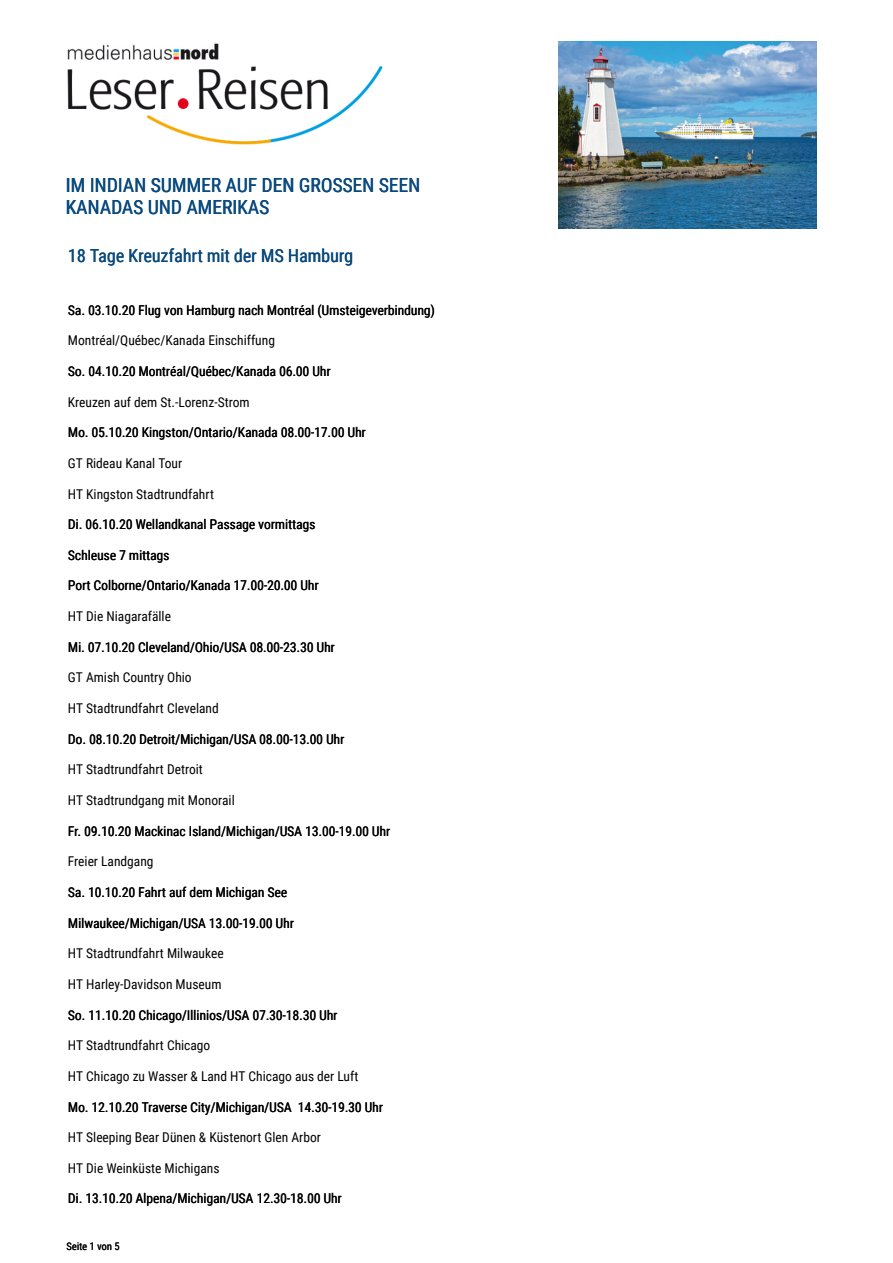
<style>
.page{position:relative;width:893px;height:1263px;background:#fff}
.page>*{position:absolute;margin:0;border:0;box-sizing:border-box;transform-origin:0 0}
.t1{font:19.5px/22.5px "Roboto Condensed";color:#0a4a7e}
.t2{font:18px "Roboto Condensed";color:#0a4a7e}
.t3{font:13.5px "Roboto Condensed";color:#000}
.t4{font:10.5px "Roboto Condensed";color:#000}
</style>
<div class="page">
<img style="left:67px;top:43px;width:316px;height:102px">
<img style="left:558px;top:41px;width:258px;height:188px">
<h1 class="t1" style="left:66px;top:175px;width:356px">IM INDIAN SUMMER AUF DEN GROSSEN SEEN<br>KANADAS UND AMERIKAS</h1>
<h2 class="t2" style="left:68px;top:247px;width:287px">18 Tage Kreuzfahrt mit der MS Hamburg</h2>
<p class="t3" style="left:68px;top:304px;width:368px">Sa. 03.10.20 Flug von Hamburg nach Montréal (Umsteigeverbindung)</p>
<p class="t3" style="left:68px;top:334px;width:209px">Montréal/Québec/Kanada Einschiffung</p>
<p class="t3" style="left:68px;top:365px;width:264px">So. 04.10.20 Montréal/Québec/Kanada 06.00 Uhr</p>
<p class="t3" style="left:68px;top:396px;width:183px">Kreuzen auf dem St.-Lorenz-Strom</p>
<p class="t3" style="left:68px;top:426px;width:299px">Mo. 05.10.20 Kingston/Ontario/Kanada 08.00-17.00 Uhr</p>
<p class="t3" style="left:68px;top:457px;width:116px">GT Rideau Kanal Tour</p>
<p class="t3" style="left:68px;top:488px;width:148px">HT Kingston Stadtrundfahrt</p>
<p class="t3" style="left:68px;top:518px;width:249px">Di. 06.10.20 Wellandkanal Passage vormittags</p>
<p class="t3" style="left:68px;top:549px;width:103px">Schleuse 7 mittags</p>
<p class="t3" style="left:68px;top:580px;width:252px">Port Colborne/Ontario/Kanada 17.00-20.00 Uhr</p>
<p class="t3" style="left:68px;top:610px;width:105px">HT Die Niagarafälle</p>
<p class="t3" style="left:68px;top:641px;width:268px">Mi. 07.10.20 Cleveland/Ohio/USA 08.00-23.30 Uhr</p>
<p class="t3" style="left:68px;top:672px;width:125px">GT Amish Country Ohio</p>
<p class="t3" style="left:68px;top:702px;width:152px">HT Stadtrundfahrt Cleveland</p>
<p class="t3" style="left:68px;top:733px;width:278px">Do. 08.10.20 Detroit/Michigan/USA 08.00-13.00 Uhr</p>
<p class="t3" style="left:68px;top:763px;width:136px">HT Stadtrundfahrt Detroit</p>
<p class="t3" style="left:68px;top:794px;width:168px">HT Stadtrundgang mit Monorail</p>
<p class="t3" style="left:68px;top:825px;width:324px">Fr. 09.10.20 Mackinac Island/Michigan/USA 13.00-19.00 Uhr</p>
<p class="t3" style="left:68px;top:855px;width:87px">Freier Landgang</p>
<p class="t3" style="left:68px;top:886px;width:221px">Sa. 10.10.20 Fahrt auf dem Michigan See</p>
<p class="t3" style="left:68px;top:917px;width:227px">Milwaukee/Michigan/USA 13.00-19.00 Uhr</p>
<p class="t3" style="left:68px;top:947px;width:157px">HT Stadtrundfahrt Milwaukee</p>
<p class="t3" style="left:68px;top:978px;width:155px">HT Harley-Davidson Museum</p>
<p class="t3" style="left:68px;top:1009px;width:271px">So. 11.10.20 Chicago/Illinios/USA 07.30-18.30 Uhr</p>
<p class="t3" style="left:68px;top:1039px;width:144px">HT Stadtrundfahrt Chicago</p>
<p class="t3" style="left:68px;top:1070px;width:292px">HT Chicago zu Wasser &amp; Land HT Chicago aus der Luft</p>
<p class="t3" style="left:68px;top:1101px;width:225px">Mo. 12.10.20 Traverse City/Michigan/USA</p>
<p class="t3" style="left:298px;top:1101px;width:86px">14.30-19.30 Uhr</p>
<p class="t3" style="left:68px;top:1131px;width:254px">HT Sleeping Bear Dünen &amp; Küstenort Glen Arbor</p>
<p class="t3" style="left:68px;top:1162px;width:153px">HT Die Weinküste Michigans</p>
<p class="t3" style="left:68px;top:1192px;width:275px">Di. 13.10.20 Alpena/Michigan/USA 12.30-18.00 Uhr</p>
<p class="t4" style="left:66px;top:1242px;width:55px">Seite 1 von 5</p>
</div>
